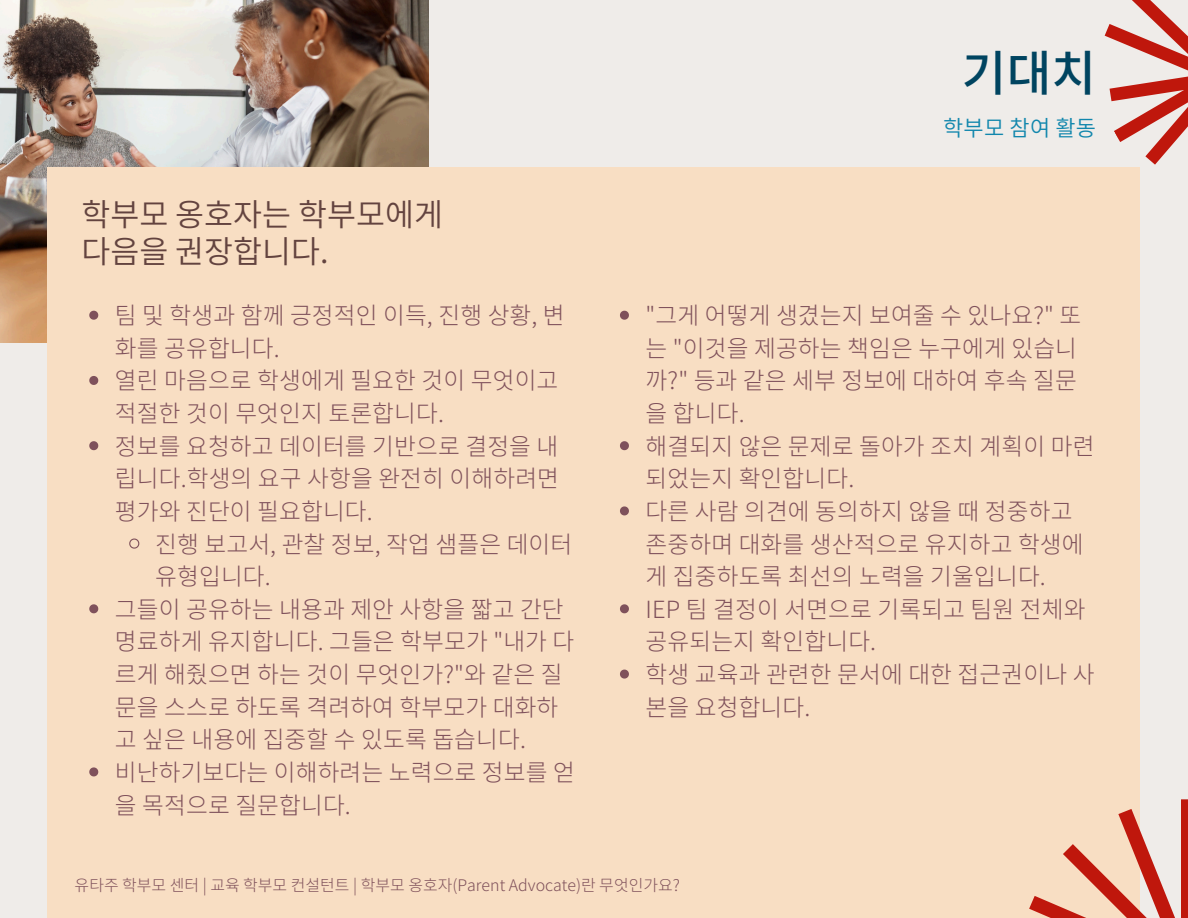
<style>
.page{position:relative;width:1188px;height:918px;background:#efece9}
.page>*{position:absolute;margin:0;border:0;box-sizing:border-box;transform-origin:0 0}
.t1{font:500 48.6px "Source Han Sans KR";color:#004460}
.t2{font:31.5px/37.2px "Source Han Sans KR";color:#63433f}
.t3{font:300 23.7px/32.7px "Source Han Sans KR";letter-spacing:.005em;color:#7f515b}
.t4{font:21.9px "Source Han Sans KR";letter-spacing:.01em;color:#1287ad}
.t5{font:300 15.9px "Source Han Sans KR";color:#7f515b}
</style>
<div class="page">
<img style="left:0;top:0;width:429px;height:342px">
<div style="left:48px;top:168px;width:1092px;height:750px;background:#f8dec3"></div>
<svg style="left:1029px;top:799px;width:159px;height:119px"></svg>
<svg style="left:1055px;top:0;width:133px;height:168px"></svg>
<svg style="left:89px;top:311px;width:9px;height:9px"></svg>
<svg style="left:89px;top:376px;width:9px;height:9px"></svg>
<svg style="left:89px;top:441px;width:9px;height:9px"></svg>
<svg style="left:129px;top:538px;width:11px;height:11px"></svg>
<svg style="left:89px;top:604px;width:9px;height:9px"></svg>
<svg style="left:89px;top:767px;width:9px;height:9px"></svg>
<svg style="left:620px;top:311px;width:9px;height:9px"></svg>
<svg style="left:620px;top:441px;width:9px;height:9px"></svg>
<svg style="left:620px;top:506px;width:9px;height:9px"></svg>
<svg style="left:620px;top:604px;width:9px;height:9px"></svg>
<svg style="left:620px;top:670px;width:9px;height:9px"></svg>
<h3 class="t2" style="left:81px;top:194px;width:363px">학부모 옹호자는 학부모에게 다음을 권장합니다.</h3>
<p class="t3" style="left:115px;top:298px;width:451px">팀 및 학생과 함께 긍정적인 이득, 진행 상황, 변 화를 공유합니다.</p>
<p class="t3" style="left:115px;top:363px;width:445px">열린 마음으로 학생에게 필요한 것이 무엇이고 적절한 것이 무엇인지 토론합니다.</p>
<p class="t3" style="left:115px;top:428px;width:446px;text-align:justify">정보를 요청하고 데이터를 기반으로 결정을 내 립니다.학생의 요구 사항을 완전히 이해하려면 평가와 진단이 필요합니다.</p>
<p class="t3" style="left:155px;top:526px;width:419px">진행 보고서, 관찰 정보, 작업 샘플은 데이터 유형입니다.</p>
<p class="t3" style="left:115px;top:592px;width:461px">그들이 공유하는 내용과 제안 사항을 짧고 간단 명료하게 유지합니다. 그들은 학부모가 "내가 다 르게 해줬으면 하는 것이 무엇인가?"와 같은 질 문을 스스로 하도록 격려하여 학부모가 대화하 고 싶은 내용에 집중할 수 있도록 돕습니다.</p>
<p class="t3" style="left:115px;top:755px;width:461px">비난하기보다는 이해하려는 노력으로 정보를 얻 을 목적으로 질문합니다.</p>
<p class="t1" style="left:962px;top:35px;width:136px">기대치</p>
<h1 class="t4" style="left:943px;top:111px;width:154px">학부모 참여 활동</h1>
<p class="t3" style="left:646px;top:298px;width:437px">"그게 어떻게 생겼는지 보여줄 수 있나요?" 또 는 "이것을 제공하는 책임은 누구에게 있습니 까?" 등과 같은 세부 정보에 대하여 후속 질문 을 합니다.</p>
<p class="t3" style="left:646px;top:428px;width:450px">해결되지 않은 문제로 돌아가 조치 계획이 마련 되었는지 확인합니다.</p>
<p class="t3" style="left:646px;top:494px;width:440px">다른 사람 의견에 동의하지 않을 때 정중하고 존중하며 대화를 생산적으로 유지하고 학생에 게 집중하도록 최선의 노력을 기울입니다.</p>
<p class="t3" style="left:646px;top:592px;width:441px">IEP 팀 결정이 서면으로 기록되고 팀원 전체와 공유되는지 확인합니다.</p>
<p class="t3" style="left:646px;top:657px;width:450px">학생 교육과 관련한 문서에 대한 접근권이나 사 본을 요청합니다.</p>
<h2 class="t5" style="left:75px;top:873px;width:607px">유타주 학부모 센터 | 교육 학부모 컨설턴트 | 학부모 옹호자(Parent Advocate)란 무엇인가요?</h2>
</div>
